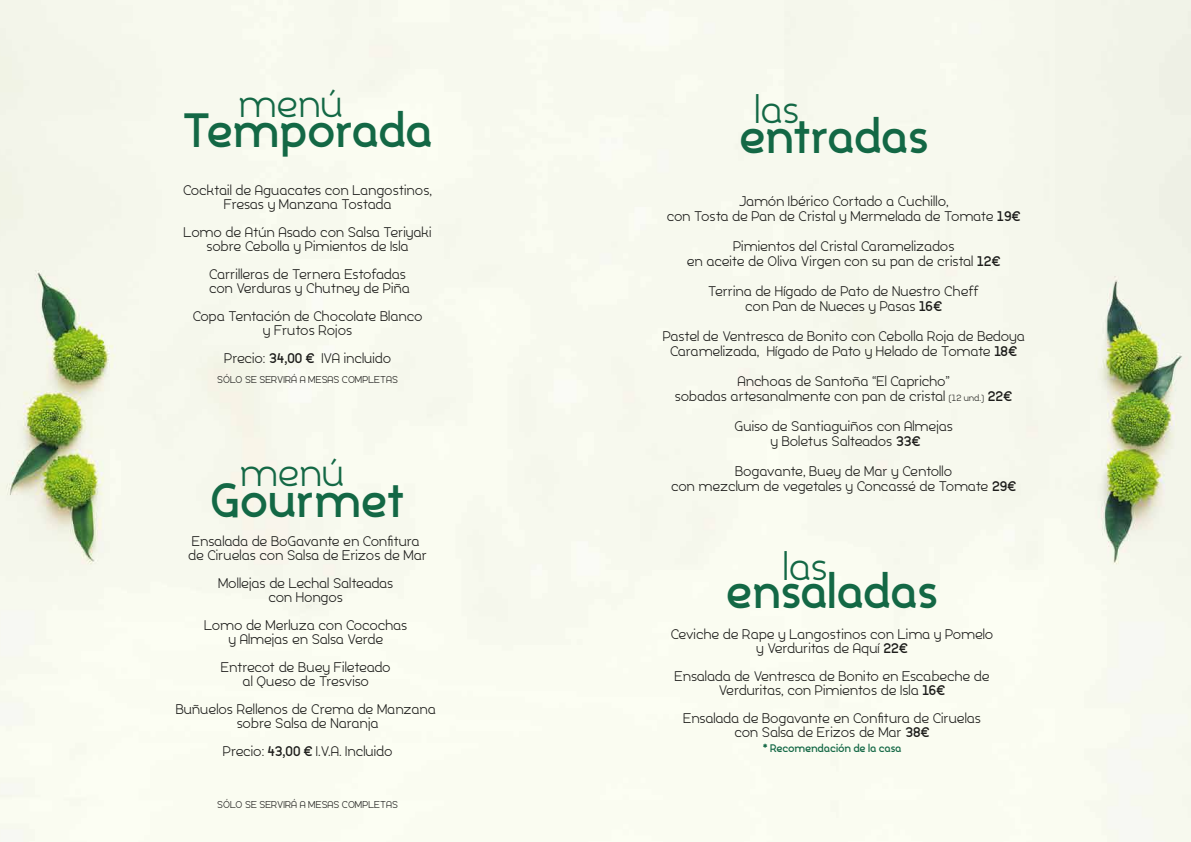
<style>
.page{position:relative;width:1191px;height:842px;background:#f7f9ee}
.page>*{position:absolute;margin:0;border:0;box-sizing:border-box;transform-origin:0 0}
.t1{font:700 48.1px "Silo";letter-spacing:-.02em;color:#136845}
.t2{font:700 48.1px "Silo";color:#136845}
.t3{font:38.6px "Silo";color:#136845}
.t4{font:14px/14px "Silo";color:#1d1d1b;text-align:center}
.t5{font:14px/15px "Silo";letter-spacing:-.02em;color:#1d1d1b;text-align:center}
.t6{font:700 11px "Silo";letter-spacing:-.01em;color:#136845}
.t7{font:10px "Silo";color:#1d1d1b}
.s1{font-weight:700}
.s2{font-size:9px}
</style>
<div class="page">
<h2 class="t3" style="left:238px;top:79px;width:107px">menú</h2>
<h1 class="t1" style="left:183px;top:99px;width:251px">Temporada</h1>
<p class="t4" style="left:183px;top:183px;width:250px">Cocktail de Aguacates con Langostinos,<br>Fresas y Manzana Tostada</p>
<p class="t4" style="left:184px;top:225px;width:249px">Lomo de Atún Asado con Salsa Teriyaki sobre Cebolla y Pimientos de Isla</p>
<p class="t4" style="left:209px;top:267px;width:202px;text-align:left">Carrilleras de Ternera Estofadas con Verduras y Chutney de Piña</p>
<p class="t4" style="left:193px;top:309px;width:231px">Copa Tentación de Chocolate Blanco y Frutos Rojos</p>
<p class="t4" style="left:224px;top:351px;width:169px">Precio: <span class="s1">34,00 €</span> IVA incluido</p>
<p class="t7" style="left:217px;top:373px;width:182px">SÓLO SE SERVIRÁ A MESAS COMPLETAS</p>
<h2 class="t3" style="left:239px;top:449px;width:107px">menú</h2>
<h1 class="t2" style="left:210px;top:468px;width:196px">Gourmet</h1>
<p class="t4" style="left:188px;top:534px;width:240px;text-align:left">Ensalada de BoGavante en Confitura de Ciruelas con Salsa de Erizos de Mar</p>
<p class="t4" style="left:218px;top:576px;width:177px">Mollejas de Lechal Salteadas con Hongos</p>
<p class="t4" style="left:204px;top:618px;width:205px">Lomo de Merluza con Cocochas y Almejas en Salsa Verde</p>
<p class="t5" style="left:221px;top:660px;width:171px;line-height:14px">Entrecot de Buey Fileteado al Queso de Tresviso</p>
<p class="t4" style="left:176px;top:702px;width:262px">Buñuelos Rellenos de Crema de Manzana sobre Salsa de Naranja</p>
<p class="t4" style="left:223px;top:744px;width:171px">Precio: <span class="s1">43,00 €</span> I.V.A. Incluido</p>
<p class="t7" style="left:217px;top:798px;width:182px">SÓLO SE SERVIRÁ A MESAS COMPLETAS</p>
<h2 class="t3" style="left:754px;top:86px;width:47px">las</h2>
<h1 class="t1" style="left:739px;top:105px;width:192px">entradas</h1>
<p class="t4" style="left:666px;top:194px;width:355px;line-height:15px">Jamón Ibérico Cortado a Cuchillo,<br>con Tosta de Pan de Cristal y Mermelada de Tomate <span class="s1">19€</span></p>
<p class="t4" style="left:686px;top:239px;width:315px;line-height:15px">Pimientos del Cristal Caramelizados<br>en aceite de Oliva Virgen con su pan de cristal <span class="s1">12€</span></p>
<p class="t5" style="left:708px;top:284px;width:273px">Terrina de Hígado de Pato de Nuestro Cheff con Pan de Nueces y Pasas <span class="s1">16€</span></p>
<p class="t5" style="left:663px;top:329px;width:363px">Pastel de Ventresca de Bonito con Cebolla Roja de Bedoya<br>Caramelizada, Hígado de Pato y Helado de Tomate <span class="s1">18€</span></p>
<p class="t4" style="left:675px;top:374px;width:339px;line-height:15px">Anchoas de Santoña “El Capricho”<br>sobadas artesanalmente con pan de cristal <span class="s2">(12 und.)</span> <span class="s1">22€</span></p>
<p class="t4" style="left:734px;top:419px;width:220px;line-height:15px">Guiso de Santiaguiños con Almejas y Boletus Salteados <span class="s1">33€</span></p>
<p class="t5" style="left:671px;top:464px;width:347px">Bogavante, Buey de Mar y Centollo<br>con mezclum de vegetales y Concassé de Tomate <span class="s1">29€</span></p>
<h2 class="t3" style="left:783px;top:543px;width:47px">las</h2>
<h1 class="t1" style="left:726px;top:560px;width:214px">ensaladas</h1>
<p class="t4" style="left:671px;top:627px;width:324px">Ceviche de Rape y Langostinos con Lima y Pomelo y Verduritas de Aquí <span class="s1">22€</span></p>
<p class="t5" style="left:674px;top:669px;width:317px;line-height:14px">Ensalada de Ventresca de Bonito en Escabeche de<br>Verduritas, con Pimientos de Isla <span class="s1">16€</span></p>
<p class="t4" style="left:683px;top:711px;width:299px">Ensalada de Bogavante en Confitura de Ciruelas con Salsa de Erizos de Mar <span class="s1">38€</span></p>
<p class="t6" style="left:762px;top:741px;width:140px">* Recomendación de la casa</p>
</div>
